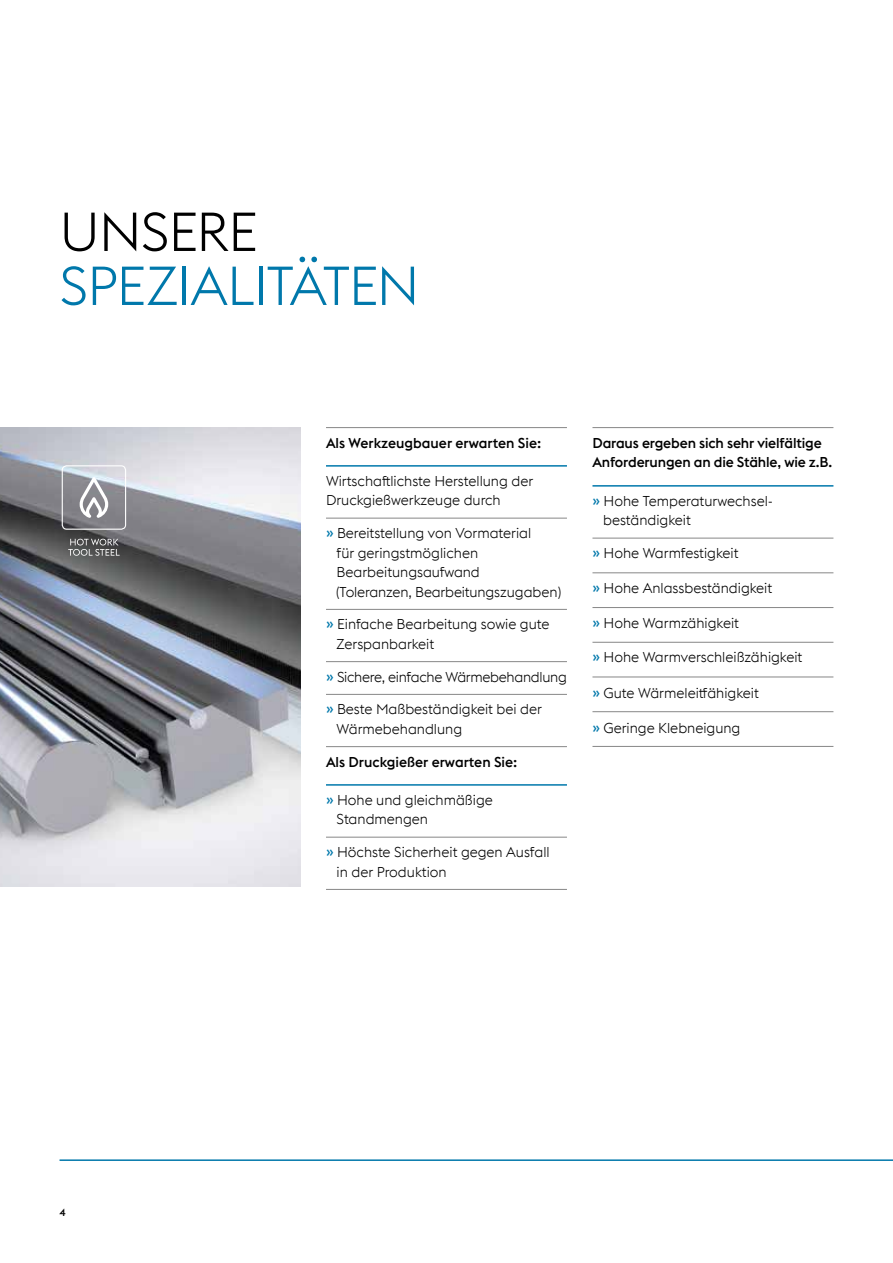
<style>
.page{position:relative;width:893px;height:1263px;background:#fff}
.page>*{position:absolute;margin:0;border:0;box-sizing:border-box;transform-origin:0 0}
.t1{font:300 54px "voestalpine";letter-spacing:-.015em;color:#0078ab}
.t2{font:300 54px "voestalpine";letter-spacing:-.015em;color:#000}
.t3{font:300 14.25px/19.5px "voestalpine";color:#000}
.t4{font:500 14.25px/19.5px "voestalpine";letter-spacing:-.01em;color:#000}
.t5{font:300 14.25px "voestalpine";letter-spacing:-.02em;color:#000}
.t6{font:500 10.5px "voestalpine";color:#000}
.s1{font-weight:500;color:#0078ab}
</style>
<div class="page">
<hr style="left:60px;top:1159px;width:833px;height:2px;background:#0078ab">
<hr style="left:592px;top:538px;width:241px;height:1px;background:#878787">
<hr style="left:592px;top:572px;width:241px;height:1px;background:#878787">
<hr style="left:592px;top:607px;width:241px;height:1px;background:#878787">
<hr style="left:592px;top:642px;width:241px;height:1px;background:#878787">
<hr style="left:592px;top:677px;width:241px;height:1px;background:#878787">
<hr style="left:592px;top:711px;width:241px;height:1px;background:#878787">
<hr style="left:592px;top:746px;width:241px;height:1px;background:#878787">
<hr style="left:592px;top:427px;width:241px;height:1px;background:#878787">
<hr style="left:592px;top:485px;width:241px;height:2px;background:#0078ab">
<hr style="left:326px;top:518px;width:241px;height:1px;background:#878787">
<hr style="left:326px;top:609px;width:241px;height:1px;background:#878787">
<hr style="left:326px;top:661px;width:241px;height:1px;background:#878787">
<hr style="left:326px;top:694px;width:241px;height:1px;background:#878787">
<hr style="left:326px;top:837px;width:241px;height:1px;background:#878787">
<hr style="left:326px;top:889px;width:241px;height:1px;background:#878787">
<hr style="left:326px;top:465px;width:241px;height:2px;background:#0078ab">
<hr style="left:326px;top:784px;width:241px;height:2px;background:#0078ab">
<hr style="left:326px;top:427px;width:241px;height:1px;background:#878787">
<hr style="left:326px;top:746px;width:241px;height:1px;background:#878787">
<img style="left:0;top:427px;width:300px;height:460px">
<div style="left:62px;top:465px;width:64px;height:65px;border:1px solid #fff;border-radius:4px"></div>
<svg style="left:80px;top:477px;width:28px;height:41px"></svg>
<svg style="left:68px;top:539px;width:52px;height:17px"></svg>
<h1 class="t2" style="left:60px;top:201px;width:200px">UNSERE</h1>
<h1 class="t1" style="left:60px;top:255px;width:361px">SPEZIALITÄTEN</h1>
<p class="t4" style="left:326px;top:433px;width:217px">Als Werkzeugbauer erwarten Sie:</p>
<p class="t3" style="left:326px;top:471px;width:209px">Wirtschaftlichste Herstellung der<br>Druckgießwerkzeuge durch</p>
<p class="t3" style="left:336px;top:523px;width:227px;text-indent:-10px"><span class="s1">»</span> Bereitstellung von Vormaterial<br>für geringstmöglichen<br>Bearbeitungsaufwand<br>(Toleranzen, Bearbeitungszugaben)</p>
<p class="t3" style="left:337px;top:615px;width:214px;text-indent:-11px"><span class="s1">»</span> Einfache Bearbeitung sowie gute<br>Zerspanbarkeit</p>
<p class="t5" style="left:326px;top:668px;width:242px"><span class="s1">»</span> Sichere, einfache Wärmebehandlung</p>
<p class="t3" style="left:337px;top:700px;width:207px;text-indent:-11px"><span class="s1">»</span> Beste Maßbeständigkeit bei der<br>Wärmebehandlung</p>
<p class="t4" style="left:326px;top:752px;width:193px">Als Druckgießer erwarten Sie:</p>
<p class="t3" style="left:337px;top:790px;width:158px;text-indent:-11px"><span class="s1">»</span> Hohe und gleichmäßige<br>Standmengen</p>
<p class="t3" style="left:337px;top:842px;width:215px;text-indent:-11px"><span class="s1">»</span> Höchste Sicherheit gegen Ausfall in der Produktion</p>
<p class="t4" style="left:592px;top:433px;width:241px">Daraus ergeben sich sehr vielfältige<br>Anforderungen an die Stähle, wie z.B.</p>
<p class="t3" style="left:603px;top:491px;width:172px;text-indent:-11px"><span class="s1">»</span> Hohe Temperaturwechsel&shy;beständigkeit</p>
<p class="t3" style="left:592px;top:543px;width:147px"><span class="s1">»</span> Hohe Warmfestigkeit</p>
<p class="t3" style="left:592px;top:578px;width:181px"><span class="s1">»</span> Hohe Anlassbeständigkeit</p>
<p class="t3" style="left:592px;top:613px;width:148px"><span class="s1">»</span> Hohe Warmzähigkeit</p>
<p class="t3" style="left:592px;top:647px;width:211px"><span class="s1">»</span> Hohe Warmverschleißzähigkeit</p>
<p class="t3" style="left:592px;top:683px;width:168px"><span class="s1">»</span> Gute Wärmeleitfähigkeit</p>
<p class="t3" style="left:592px;top:718px;width:149px"><span class="s1">»</span> Geringe Klebneigung</p>
<p class="t6" style="left:60px;top:1205px;width:8px">4</p>
</div>
